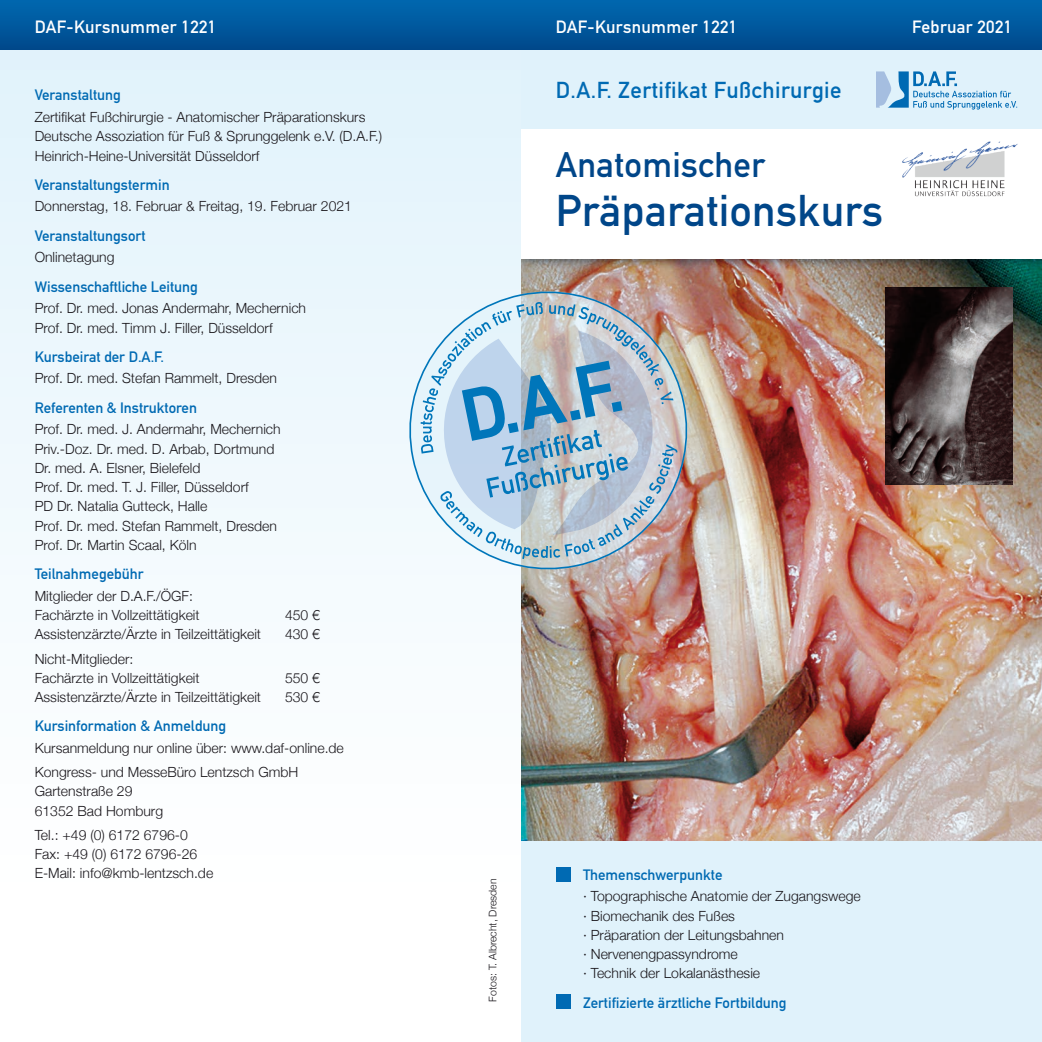
<style>
.page{position:relative;width:1042px;height:1042px;background:#fff}
.page>*{position:absolute;margin:0;border:0;box-sizing:border-box;transform-origin:0 0}
.t1{font:43.75px "DIN Mittelschrift";letter-spacing:.01em;color:#004689}
.t2{font:35px "DIN Mittelschrift";letter-spacing:.01em;color:#004689}
.t3{font:22.75px "DIN Mittelschrift";letter-spacing:.02em;color:#006ab3}
.t4{font:17.5px "DIN Mittelschrift";letter-spacing:.02em;color:#fff}
.t5{font:14.88px "DIN Mittelschrift";color:#006ab3}
.t6{font:300 14px/19.2px "Helvetica Neue";color:#1a171c}
.t7{font:300 10.5px "Helvetica Neue";color:#1a171c}
</style>
<div class="page">
<img style="left:521px;top:270px;width:521px;height:572px">
<img style="left:885px;top:288px;width:127px;height:196px">
<div style="left:512px;top:120px;width:530px;height:150px;background:#00101f;opacity:.6"></div>
<div style="left:521px;top:129px;width:521px;height:129px;background:#fff"></div>
<div style="left:521px;top:50px;width:521px;height:79px;background:#e0f2fb"></div>
<div style="left:521px;top:842px;width:521px;height:200px;background:#e0f2fb"></div>
<svg style="left:876px;top:71px;width:141px;height:39px"></svg>
<div style="left:556px;top:867px;width:14px;height:15px;background:#006ab3"></div>
<div style="left:556px;top:994px;width:14px;height:15px;background:#006ab3"></div>
<div style="left:507px;top:0;width:535px;height:50px;background:linear-gradient(to bottom,#0069b0,#00498c)"></div>
<div style="left:0;top:50px;width:521px;height:858px;background:linear-gradient(to bottom,#e1f2fb,#fff)"></div>
<div style="left:0;top:0;width:521px;height:50px;background:linear-gradient(to bottom,#0069b0,#00498c)"></div>
<img style="left:397px;top:279px;width:303px;height:303px">
<svg style="left:421px;top:302px;width:256px;height:257px;background:#b3c8d7"></svg>
<img style="left:902px;top:141px;width:116px;height:56px">
<p class="t4" style="left:35px;top:16px;width:183px">DAF-Kursnummer 1221</p>
<p class="t5" style="left:35px;top:86px;width:88px">Veranstaltung</p>
<p class="t6" style="left:35px;top:106px;width:349px">Zertifikat Fußchirurgie - Anatomischer Präparationskurs<br>Deutsche Assoziation für Fuß &amp; Sprunggelenk e.V. (D.A.F.)<br>Heinrich-Heine-Universität Düsseldorf</p>
<p class="t5" style="left:35px;top:176px;width:136px">Veranstaltungstermin</p>
<p class="t6" style="left:35px;top:196px;width:319px">Donnerstag, 18. Februar &amp; Freitag, 19. Februar 2021</p>
<p class="t5" style="left:35px;top:227px;width:112px">Veranstaltungsort</p>
<p class="t6" style="left:35px;top:247px;width:81px">Onlinetagung</p>
<p class="t5" style="left:35px;top:278px;width:165px">Wissenschaftliche Leitung</p>
<p class="t6" style="left:35px;top:298px;width:273px">Prof. Dr. med. Jonas Andermahr, Mechernich<br>Prof. Dr. med. Timm J. Filler, Düsseldorf</p>
<p class="t5" style="left:35px;top:348px;width:131px">Kursbeirat der D.A.F.</p>
<p class="t6" style="left:35px;top:368px;width:244px">Prof. Dr. med. Stefan Rammelt, Dresden</p>
<p class="t5" style="left:35px;top:399px;width:164px">Referenten &amp; Instruktoren</p>
<p class="t6" style="left:35px;top:419px;width:247px">Prof. Dr. med. J. Andermahr, Mechernich Priv.-Doz. Dr. med. D. Arbab, Dortmund Dr. med. A. Elsner, Bielefeld<br>Prof. Dr. med. T. J. Filler, Düsseldorf<br>PD Dr. Natalia Gutteck, Halle<br>Prof. Dr. med. Stefan Rammelt, Dresden Prof. Dr. Martin Scaal, Köln</p>
<p class="t5" style="left:35px;top:565px;width:110px">Teilnahmegebühr</p>
<p class="t6" style="left:35px;top:585px;width:166px">Mitglieder der D.A.F./ÖGF:<br>Fachärzte in Vollzeittätigkeit</p>
<p class="t6" style="left:285px;top:604px;width:37px">450 €</p>
<p class="t6" style="left:35px;top:624px;width:228px">Assistenzärzte/Ärzte in Teilzeittätigkeit</p>
<p class="t6" style="left:285px;top:624px;width:37px">430 €</p>
<p class="t6" style="left:35px;top:648px;width:166px">Nicht-Mitglieder:<br>Fachärzte in Vollzeittätigkeit</p>
<p class="t6" style="left:285px;top:667px;width:37px">550 €</p>
<p class="t6" style="left:35px;top:686px;width:228px">Assistenzärzte/Ärzte in Teilzeittätigkeit</p>
<p class="t6" style="left:285px;top:686px;width:37px">530 €</p>
<p class="t5" style="left:35px;top:717px;width:193px">Kursinformation &amp; Anmeldung</p>
<p class="t6" style="left:35px;top:735px;width:311px;line-height:24.2px">Kursanmeldung nur online über: www.daf-online.de<br>Kongress- und MesseBüro Lentzsch GmbH</p>
<p class="t6" style="left:35px;top:781px;width:130px">Gartenstraße 29<br>61352 Bad Homburg</p>
<p class="t6" style="left:35px;top:824px;width:180px">Tel.: +49 (0) 6172 6796-0<br>Fax: +49 (0) 6172 6796-26<br>E-Mail: info@kmb-lentzsch.de</p>
<p class="t4" style="left:556px;top:16px;width:183px">DAF-Kursnummer 1221</p>
<p class="t4" style="left:912px;top:16px;width:102px">Februar 2021</p>
<h3 class="t3" style="left:556px;top:77px;width:287px">D.A.F. Zertifikat Fußchirurgie</h3>
<h2 class="t2" style="left:556px;top:144px;width:211px">Anatomischer</h2>
<h1 class="t1" style="left:556px;top:185px;width:329px">Präparationskurs</h1>
<p class="t7" style="left:484px;top:1001px;width:124px;rotate:-90deg">Fotos: T. Albrecht, Dresden</p>
<p class="t5" style="left:583px;top:865px;width:141px">Themenschwerpunkte</p>
<p class="t6" style="left:583px;top:886px;width:279px">· Topographische Anatomie der Zugangswege · Biomechanik des Fußes<br>· Präparation der Leitungsbahnen<br>· Nervenengpassyndrome<br>· Technik der Lokalanästhesie</p>
<p class="t5" style="left:583px;top:993px;width:205px">Zertifizierte ärztliche Fortbildung</p>
</div>
